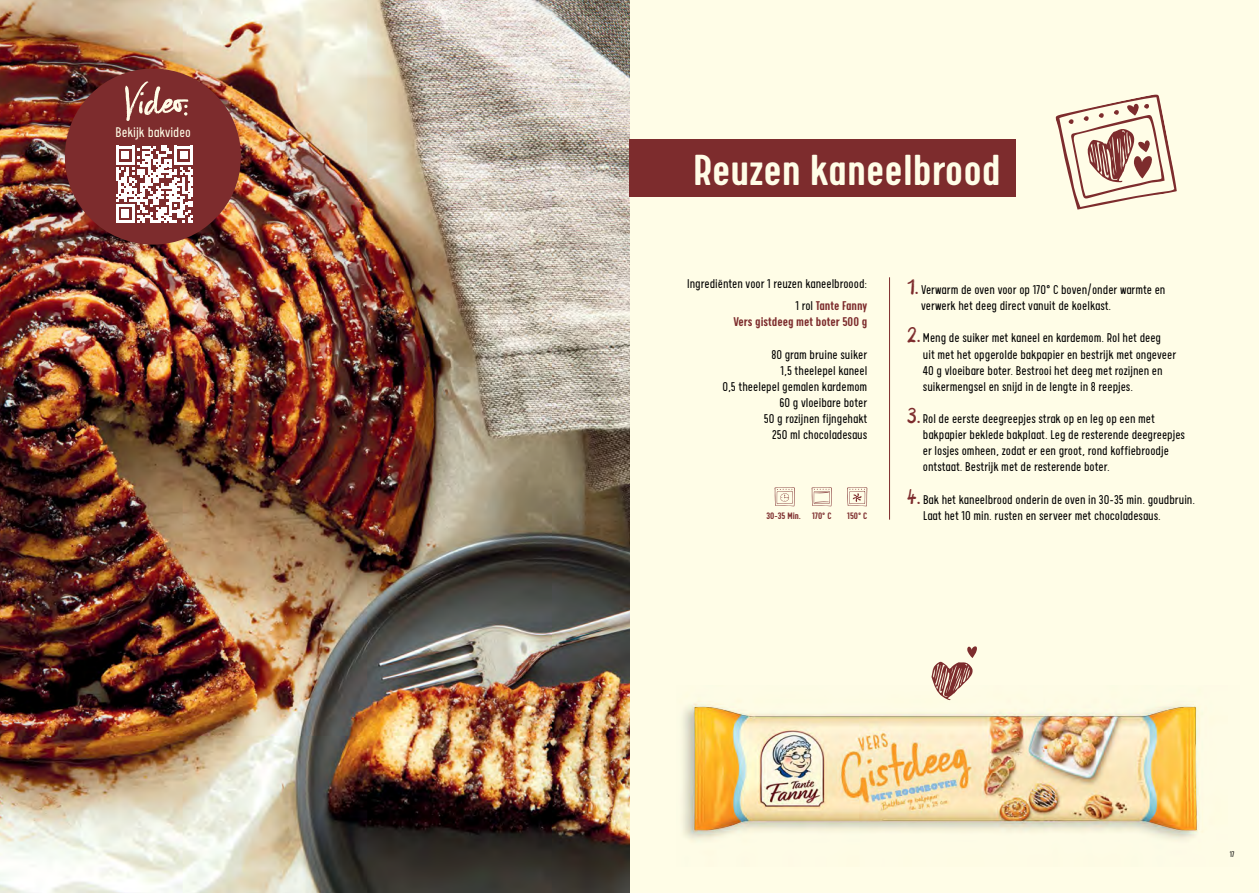
<style>
.page{position:relative;width:1259px;height:893px;background:#fff}
.page>*{position:absolute;margin:0;border:0;box-sizing:border-box;transform-origin:0 0}
.t1{font:58.2px "outbound";color:#fffde7}
.t2{font:500 48.9px "Calps Slim";color:#fffde7}
.t3{font:39.15px "outbound";color:#7d2c2d}
.t4{font:300 15.75px "Calps Slim";color:#fffde7}
.t5{font:300 14.25px/16px "Calps Slim";color:#000}
.t6{font:500 14.25px/16px "Calps Slim";color:#7d2c2d;text-align:right}
.t7{font:500 10.5px "Calps Slim";color:#7d2c2d}
.t8{font:300 9px "Calps Slim";color:#000}
.s1{font-weight:300;color:#000}
</style>
<div class="page">
<div style="left:618px;top:0;width:641px;height:893px;background:#fffde7"></div>
<img style="left:0;top:0;width:629px;height:893px">
<svg style="left:931px;top:646px;width:46px;height:40px"></svg>
<div style="left:629px;top:139px;width:386px;height:58px;background:#7d2c2d"></div>
<hr style="left:889px;top:277px;width:1px;height:243px;background:#7d2c2d">
<svg style="left:811px;top:487px;width:21px;height:19px"></svg>
<svg style="left:774px;top:487px;width:21px;height:19px"></svg>
<svg style="left:847px;top:487px;width:20px;height:19px"></svg>
<svg style="left:1055px;top:94px;width:121px;height:116px"></svg>
<div style="left:65px;top:69px;width:176px;height:176px;background:#7d2c2d;border-radius:50%"></div>
<svg style="left:116px;top:146px;width:77px;height:77px"></svg>
<img style="left:682px;top:686px;width:521px;height:154px">
<h1 class="t1" style="left:125px;top:72px;width:65px">Video:</h1>
<p class="t4" style="left:116px;top:123px;width:77px">Bekijk bakvideo</p>
<h2 class="t2" style="left:693px;top:141px;width:309px">Reuzen kaneelbrood</h2>
<p class="t5" style="left:687px;top:275px;width:182px">Ingrediënten voor 1 reuzen kaneelbroood:</p>
<p class="t6" style="left:733px;top:297px;width:135px"><span class="s1">1 rol</span> Tante Fanny<br>Vers gistdeeg met boter 500 g</p>
<p class="t5" style="left:722px;top:346px;width:146px;text-align:right">80 gram bruine suiker<br>1,5 theelepel kaneel<br>0,5 theelepel gemalen kardemom<br>60 g vloeibare boter<br>50 g rozijnen fijngehakt<br>250 ml chocoladesaus</p>
<h3 class="t3" style="left:907px;top:265px;width:13px">1.</h3>
<p class="t5" style="left:921px;top:281px;width:246px">Verwarm de oven voor op 170° C boven/onder warmte en verwerk het deeg direct vanuit de koelkast.</p>
<h3 class="t3" style="left:907px;top:313px;width:15px">2.</h3>
<p class="t5" style="left:923px;top:329px;width:255px">Meng de suiker met kaneel en kardemom. Rol het deeg uit met het opgerolde bakpapier en bestrijk met ongeveer 40 g vloeibare boter. Bestrooi het deeg met rozijnen en suikermengsel en snijd in de lengte in 8 reepjes.</p>
<h3 class="t3" style="left:907px;top:394px;width:15px">3.</h3>
<p class="t5" style="left:923px;top:410px;width:264px">Rol de eerste deegreepjes strak op en leg op een met bakpapier beklede bakplaat. Leg de resterende deegreepjes er losjes omheen, zodat er een groot, rond koffiebroodje ontstaat. Bestrijk met de resterende boter.</p>
<h3 class="t3" style="left:907px;top:474px;width:15px">4.</h3>
<p class="t5" style="left:923px;top:491px;width:274px">Bak het kaneelbrood onderin de oven in 30-35 min. goudbruin.</p>
<p class="t7" style="left:766px;top:510px;width:67px">30-35 Min. 170° C</p>
<p class="t7" style="left:847px;top:510px;width:21px">150° C</p>
<p class="t5" style="left:923px;top:507px;width:239px">Laat het 10 min. rusten en serveer met chocoladesaus.</p>
<p class="t8" style="left:1229px;top:849px;width:6px">17</p>
</div>
